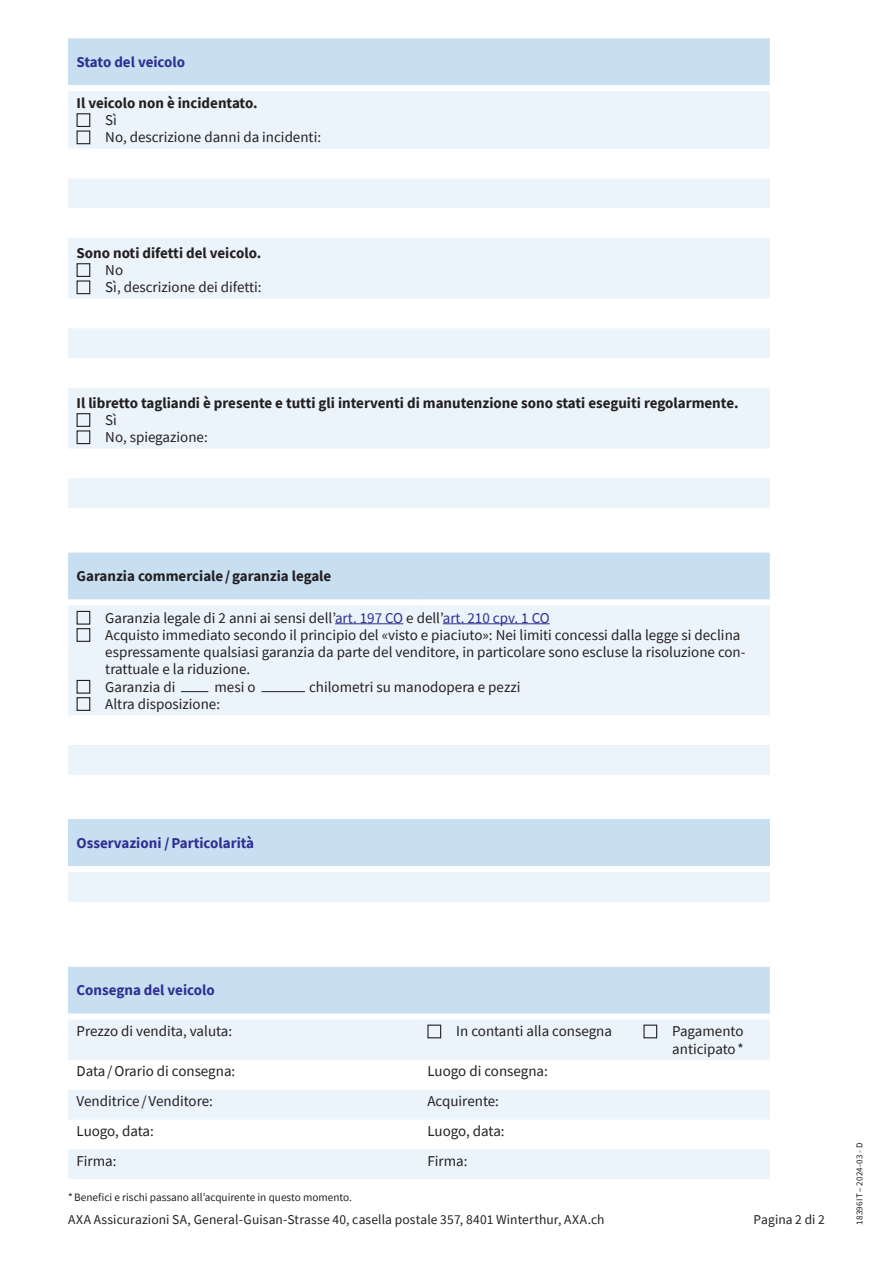
<style>
.page{position:relative;width:893px;height:1263px;background:#fff}
.page>*{position:absolute;margin:0;border:0;box-sizing:border-box;transform-origin:0 0}
._3_Lauftext_regular{font:15px/17.2px "Source Sans Pro";color:#231f20}
._2_Lauftext_fett{font:700 15px "Source Sans Pro";color:#231f20}
._2_Lauftext_fett-2{font:15px "Source Sans Pro";color:#231f20}
._4_Lauftext_fett_und_AXA_Blue{font:700 15px "Source Sans Pro";color:#2e3092}
.t1{font:13.5px "Source Sans Pro";letter-spacing:.01em;color:#231f20}
._3_Lauftext_regular-2{font:11.25px "Source Sans Pro";color:#231f20}
.t2{font:9px "Source Sans Pro";letter-spacing:.02em;color:#231f20}
.s1{color:#2e3092}
</style>
<div class="page">
<div style="left:68px;top:38px;width:702px;height:47px;background:#c8dff2"></div>
<svg style="left:68px;top:91px;width:702px;height:417px;fill:#ebf4fa"></svg>
<div style="left:77px;top:113px;width:13px;height:14px;border:1px solid #231f20"></div>
<div style="left:77px;top:130px;width:13px;height:14px;border:1px solid #231f20"></div>
<div style="left:77px;top:263px;width:13px;height:14px;border:1px solid #231f20"></div>
<div style="left:77px;top:280px;width:13px;height:14px;border:1px solid #231f20"></div>
<div style="left:77px;top:413px;width:13px;height:14px;border:1px solid #231f20"></div>
<div style="left:77px;top:430px;width:13px;height:14px;border:1px solid #231f20"></div>
<div style="left:68px;top:819px;width:702px;height:50px;background:#c8dff2"></div>
<div style="left:68px;top:869px;width:702px;height:33px;background:#ebf4fa"></div>
<div style="left:68px;top:866px;width:702px;height:6px;background:#fff"></div>
<div style="left:68px;top:967px;width:702px;height:46px;background:#c8dff2"></div>
<svg style="left:68px;top:1019px;width:702px;height:160px;fill:#ebf4fa"></svg>
<div style="left:427px;top:1024px;width:14px;height:14px;border:1px solid #231f20"></div>
<div style="left:643px;top:1024px;width:14px;height:14px;border:1px solid #231f20"></div>
<div style="left:68px;top:553px;width:702px;height:46px;background:#c8dff2"></div>
<svg style="left:68px;top:605px;width:702px;height:170px;fill:#ebf4fa"></svg>
<hr style="left:335px;top:623px;width:68px;height:1px;background:#2e3092">
<hr style="left:443px;top:623px;width:107px;height:1px;background:#2e3092">
<div style="left:77px;top:611px;width:13px;height:14px;border:1px solid #231f20"></div>
<div style="left:77px;top:628px;width:13px;height:14px;border:1px solid #231f20"></div>
<div style="left:77px;top:680px;width:13px;height:14px;border:1px solid #231f20"></div>
<div style="left:77px;top:697px;width:13px;height:14px;border:1px solid #231f20"></div>
<svg style="left:181px;top:691px;width:27px;height:1px"></svg>
<hr style="left:261px;top:691px;width:44px;height:1px;background:#231f20">
<p class="_4_Lauftext_fett_und_AXA_Blue" style="left:77px;top:52px;width:110px">Stato del veicolo</p>
<p class="_2_Lauftext_fett" style="left:77px;top:93px;width:183px">Il veicolo non è incidentato.</p>
<p class="_3_Lauftext_regular" style="left:105px;top:111px;width:13px">Sì</p>
<p class="_3_Lauftext_regular" style="left:105px;top:129px;width:217px">No, descrizione danni da incidenti:</p>
<p class="_2_Lauftext_fett" style="left:77px;top:243px;width:186px">Sono noti difetti del veicolo.</p>
<p class="_3_Lauftext_regular" style="left:105px;top:261px;width:19px">No</p>
<p class="_3_Lauftext_regular" style="left:105px;top:278px;width:158px">Sì, descrizione dei difetti:</p>
<p class="_2_Lauftext_fett" style="left:77px;top:392px;width:664px">Il libretto tagliandi è presente e tutti gli interventi di manutenzione sono stati eseguiti regolarmente.</p>
<p class="_3_Lauftext_regular" style="left:105px;top:411px;width:13px">Sì</p>
<p class="_3_Lauftext_regular" style="left:105px;top:428px;width:104px">No, spiegazione:</p>
<p class="_2_Lauftext_fett" style="left:77px;top:566px;width:256px">Garanzia commerciale/garanzia legale</p>
<p class="_2_Lauftext_fett-2" style="left:105px;top:608px;width:446px">Garanzia legale di 2 anni ai sensi dell’<span class="s1">art. 197 CO</span> e dell’<span class="s1">art. 210 cpv. 1 CO</span></p>
<p class="_3_Lauftext_regular" style="left:105px;top:626px;width:642px">Acquisto immediato secondo il principio del «visto e piaciuto»: Nei limiti concessi dalla legge si declina espressamente qualsiasi garanzia da parte del venditore, in particolare sono escluse la risoluzione con&shy;trattuale e la riduzione.</p>
<p class="_3_Lauftext_regular" style="left:105px;top:678px;width:72px">Garanzia di</p>
<p class="_3_Lauftext_regular" style="left:215px;top:678px;width:42px">mesi o</p>
<p class="_3_Lauftext_regular" style="left:309px;top:678px;width:213px">chilometri su manodopera e pezzi</p>
<p class="_3_Lauftext_regular" style="left:105px;top:695px;width:116px">Altra disposizione:</p>
<p class="_4_Lauftext_fett_und_AXA_Blue" style="left:77px;top:833px;width:179px">Osservazioni /Particolarità</p>
<p class="_4_Lauftext_fett_und_AXA_Blue" style="left:77px;top:980px;width:140px">Consegna del veicolo</p>
<p class="_3_Lauftext_regular" style="left:77px;top:1022px;width:157px">Prezzo di vendita, valuta:</p>
<p class="_3_Lauftext_regular" style="left:456px;top:1023px;width:157px">In contanti alla consegna</p>
<p class="_3_Lauftext_regular" style="left:672px;top:1023px;width:73px">Pagamento anticipato*</p>
<p class="_3_Lauftext_regular" style="left:77px;top:1063px;width:160px">Data/Orario di consegna:</p>
<p class="_3_Lauftext_regular" style="left:427px;top:1063px;width:122px">Luogo di consegna:</p>
<p class="_3_Lauftext_regular" style="left:77px;top:1092px;width:138px">Venditrice /Venditore:</p>
<p class="_3_Lauftext_regular" style="left:427px;top:1092px;width:73px">Acquirente:</p>
<p class="_3_Lauftext_regular" style="left:77px;top:1122px;width:79px">Luogo, data:</p>
<p class="_3_Lauftext_regular" style="left:427px;top:1122px;width:79px">Luogo, data:</p>
<p class="_3_Lauftext_regular" style="left:77px;top:1152px;width:42px">Firma:</p>
<p class="_3_Lauftext_regular" style="left:427px;top:1152px;width:42px">Firma:</p>
<p class="_3_Lauftext_regular-2" style="left:68px;top:1190px;width:285px">*Benefici e rischi passano all’acquirente in questo momento.</p>
<p class="t1" style="left:68px;top:1211px;width:538px">AXA Assicurazioni SA, General-Guisan-Strasse 40, casella postale 357, 8401 Winterthur, AXA.ch</p>
<p class="t1" style="left:753px;top:1211px;width:73px">Pagina 2 di 2</p>
<p class="t2" style="left:854px;top:1225px;width:84px;rotate:-90deg">18396IT – 2024-03 - D</p>
</div>
